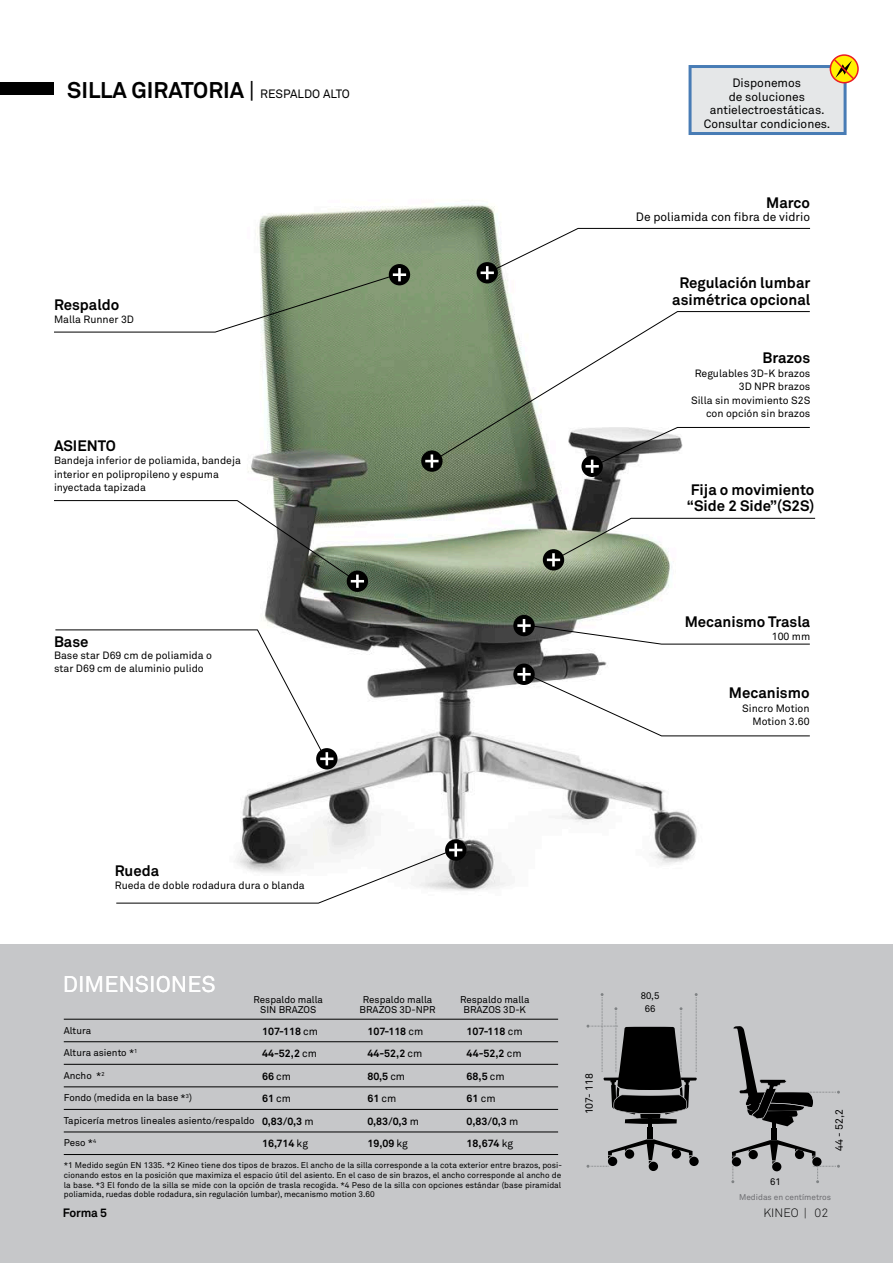
<style>
.page{position:relative;width:893px;height:1263px;background:#fff}
.page>*{position:absolute;margin:0;border:0;box-sizing:border-box;transform-origin:0 0}
.t1{font:700 22.5px "Akkurat";color:#000}
.t2{font:22.5px "Akkurat";color:#fff}
.t3{font:700 15px/16.5px "Akkurat";color:#000}
.t4{font:12px/13.5px "Akkurat";color:#000;text-align:center}
.t5{font:300 12px "Akkurat";color:#000}
.t6{font:700 12px "Akkurat";letter-spacing:-.02em;color:#000}
.t7{font:10.5px/13.5px "Akkurat";color:#000;text-align:right}
.t8{font:700 10.5px/22.5px "Akkurat";color:#000}
.t9{font:9.75px/10.5px "Akkurat";color:#000;text-align:center}
.t10{font:9.6px "Akkurat";color:#000}
.t11{font:8.25px/9.9px "Akkurat";color:#000;text-align:justify}
.t12{font:8.25px "Akkurat";color:#6d6d71}
.s1{font-weight:400}
.s2{font-weight:400;font-size:12px}
</style>
<div class="page">
<img style="left:241px;top:204px;width:566px;height:687px">
<div style="left:0;top:944px;width:893px;height:319px;background:#c6c7c9"></div>
<div style="left:0;top:82px;width:53px;height:13px;background:#000"></div>
<svg style="left:432px;top:311px;width:378px;height:151px"></svg>
<div style="left:477px;top:262px;width:21px;height:21px;background:#000;border-radius:50%"></div>
<svg style="left:481px;top:228px;width:330px;height:51px"></svg>
<div style="left:389px;top:264px;width:21px;height:21px;background:#000;border-radius:50%"></div>
<svg style="left:54px;top:268px;width:352px;height:65px"></svg>
<svg style="left:581px;top:456px;width:22px;height:21px"></svg>
<svg style="left:513px;top:664px;width:22px;height:21px"></svg>
<div style="left:513px;top:615px;width:22px;height:21px;background:#000;border-radius:50%"></div>
<svg style="left:421px;top:450px;width:22px;height:22px"></svg>
<hr style="left:585px;top:465px;width:14px;height:3px;background:#fff">
<hr style="left:517px;top:624px;width:14px;height:3px;background:#fff">
<svg style="left:591px;top:427px;width:219px;height:46px"></svg>
<svg style="left:517px;top:668px;width:293px;height:69px"></svg>
<svg style="left:523px;top:619px;width:287px;height:26px"></svg>
<div style="left:543px;top:549px;width:21px;height:21px;background:#000;border-radius:50%"></div>
<svg style="left:547px;top:517px;width:269px;height:49px"></svg>
<svg style="left:425px;top:454px;width:13px;height:14px"></svg>
<div style="left:347px;top:570px;width:21px;height:22px;background:#000;border-radius:50%"></div>
<svg style="left:54px;top:500px;width:310px;height:88px"></svg>
<svg style="left:316px;top:748px;width:22px;height:21px"></svg>
<svg style="left:55px;top:629px;width:278px;height:136px"></svg>
<div style="left:445px;top:839px;width:21px;height:22px;background:#000;border-radius:50%"></div>
<svg style="left:116px;top:848px;width:346px;height:56px"></svg>
<hr style="left:454px;top:843px;width:3px;height:14px;background:#fff">
<div style="left:688px;top:65px;width:159px;height:70px;background:#e5e7e8;border:3px solid #487cb5"></div>
<svg style="left:830px;top:55px;width:28px;height:28px"></svg>
<div style="left:830px;top:54px;width:29px;height:29px;border:2px solid #ec1b24;border-radius:50%"></div>
<svg style="left:833px;top:58px;width:23px;height:23px"></svg>
<hr style="left:64px;top:1041px;width:494px;height:1px;background:#000">
<hr style="left:64px;top:1064px;width:494px;height:1px;background:#000">
<hr style="left:64px;top:1086px;width:494px;height:1px;background:#000">
<hr style="left:64px;top:1109px;width:494px;height:1px;background:#000">
<hr style="left:64px;top:1132px;width:494px;height:1px;background:#000">
<hr style="left:64px;top:1154px;width:494px;height:1px;background:#000">
<hr style="left:64px;top:1019px;width:494px;height:1px;background:#000">
<svg style="left:587px;top:993px;width:112px;height:178px"></svg>
<svg style="left:731px;top:1026px;width:109px;height:157px"></svg>
<h1 class="t1" style="left:67px;top:76px;width:284px">SILLA GIRATORIA <span class="s1">|</span> <span class="s2">RESPALDO ALTO</span></h1>
<h2 class="t3" style="left:54px;top:296px;width:67px">Respaldo</h2>
<p class="t7" style="left:54px;top:312px;width:82px">Malla Runner 3D</p>
<h2 class="t3" style="left:54px;top:437px;width:63px">ASIENTO</h2>
<p class="t7" style="left:54px;top:454px;width:188px;text-align:left">Bandeja inferior de poliamida, bandeja interior en polipropileno y espuma inyectada tapizada</p>
<h2 class="t3" style="left:54px;top:633px;width:36px">Base</h2>
<p class="t7" style="left:54px;top:649px;width:159px;line-height:12.6px;text-align:left">Base star D69 cm de poliamida o star D69 cm de aluminio pulido</p>
<h3 class="t4" style="left:704px;top:76px;width:128px">Disponemos<br>de soluciones antielectroestáticas.<br>Consultar condiciones.</h3>
<h2 class="t3" style="left:766px;top:194px;width:45px">Marco</h2>
<h3 class="t4" style="left:636px;top:210px;width:176px">De poliamida con fibra de vidrio</h3>
<h2 class="t3" style="left:672px;top:275px;width:140px;text-align:center">Regulación lumbar asimétrica opcional</h2>
<h2 class="t3" style="left:762px;top:349px;width:49px">Brazos</h2>
<p class="t7" style="left:691px;top:366px;width:121px">Regulables 3D-K brazos<br>3D NPR brazos<br>Silla sin movimiento S2S con opción sin brazos</p>
<h2 class="t3" style="left:687px;top:481px;width:129px">Fija o movimiento “Side 2 Side”(S2S)</h2>
<h2 class="t3" style="left:685px;top:613px;width:127px">Mecanismo Trasla</h2>
<p class="t7" style="left:772px;top:630px;width:40px">100 mm</p>
<h2 class="t3" style="left:729px;top:684px;width:82px">Mecanismo</h2>
<p class="t7" style="left:742px;top:701px;width:69px">Sincro Motion<br>Motion 3.60</p>
<h2 class="t3" style="left:115px;top:862px;width:46px">Rueda</h2>
<p class="t7" style="left:115px;top:878px;width:191px">Rueda de doble rodadura dura o blanda</p>
<h1 class="t2" style="left:63px;top:970px;width:154px">DIMENSIONES</h1>
<p class="t9" style="left:254px;top:994px;width:71px">Respaldo malla<br>SIN BRAZOS</p>
<p class="t9" style="left:360px;top:994px;width:77px">Respaldo malla<br>BRAZOS 3D-NPR</p>
<p class="t9" style="left:460px;top:994px;width:71px">Respaldo malla<br>BRAZOS 3D-K</p>
<p class="t9" style="left:64px;top:1025px;width:29px">Altura</p>
<p class="t9" style="left:64px;top:1047px;width:75px">Altura asiento *<sup>1</sup></p>
<p class="t9" style="left:64px;top:1070px;width:42px">Ancho *<sup>2</sup></p>
<p class="t9" style="left:64px;top:1092px;width:130px">Fondo (medida en la base *<sup>3</sup>)</p>
<p class="t9" style="left:64px;top:1115px;width:192px">Tapicería metros lineales asiento/respaldo</p>
<p class="t9" style="left:64px;top:1137px;width:34px">Peso *<sup>4</sup></p>
<p class="t8" style="left:262px;top:1019px;width:57px">107-118 <span class="s1">cm<br></span>44-52,2 <span class="s1">cm<br></span>66 <span class="s1">cm<br></span>61 <span class="s1">cm<br></span>0,83/0,3 <span class="s1">m<br></span>16,714 <span class="s1">kg</span></p>
<p class="t8" style="left:367px;top:1019px;width:57px">107-118 <span class="s1">cm<br></span>44-52,2 <span class="s1">cm<br></span>80,5 <span class="s1">cm<br></span>61 <span class="s1">cm<br></span>0,83/0,3 <span class="s1">m<br></span>19,09 <span class="s1">kg</span></p>
<p class="t8" style="left:467px;top:1019px;width:57px">107-118 <span class="s1">cm<br></span>44-52,2 <span class="s1">cm<br></span>68,5 <span class="s1">cm<br></span>61 <span class="s1">cm<br></span>0,83/0,3 <span class="s1">m<br></span>18,674 <span class="s1">kg</span></p>
<p class="t11" style="left:64px;top:1160px;width:500px">*1 Medido según EN 1335. *2 Kineo tiene dos tipos de brazos. El ancho de la silla corresponde a la cota exterior entre brazos, posi&shy;cionando estos en la posición que maximiza el espacio útil del asiento. En el caso de sin brazos, el ancho corresponde al ancho de la base. *3 El fondo de la silla se mide con la opción de trasla recogida. *4 Peso de la silla con opciones estándar (base piramidal poliamida, ruedas doble rodadura, sin regulación lumbar), mecanismo motion 3.60</p>
<p class="t7" style="left:582px;top:1114px;width:43px;rotate:-90deg">107- 118</p>
<p class="t10" style="left:641px;top:989px;width:20px">80,5</p>
<p class="t10" style="left:645px;top:1002px;width:12px">66</p>
<p class="t10" style="left:770px;top:1176px;width:12px">61</p>
<p class="t7" style="left:832px;top:1151px;width:44px;rotate:-90deg">44 - 52,2</p>
<p class="t12" style="left:739px;top:1192px;width:93px">Medidas en centímetros</p>
<h3 class="t6" style="left:63px;top:1205px;width:46px">Forma 5</h3>
<h3 class="t5" style="left:763px;top:1205px;width:66px">KINEO | 02</h3>
</div>
